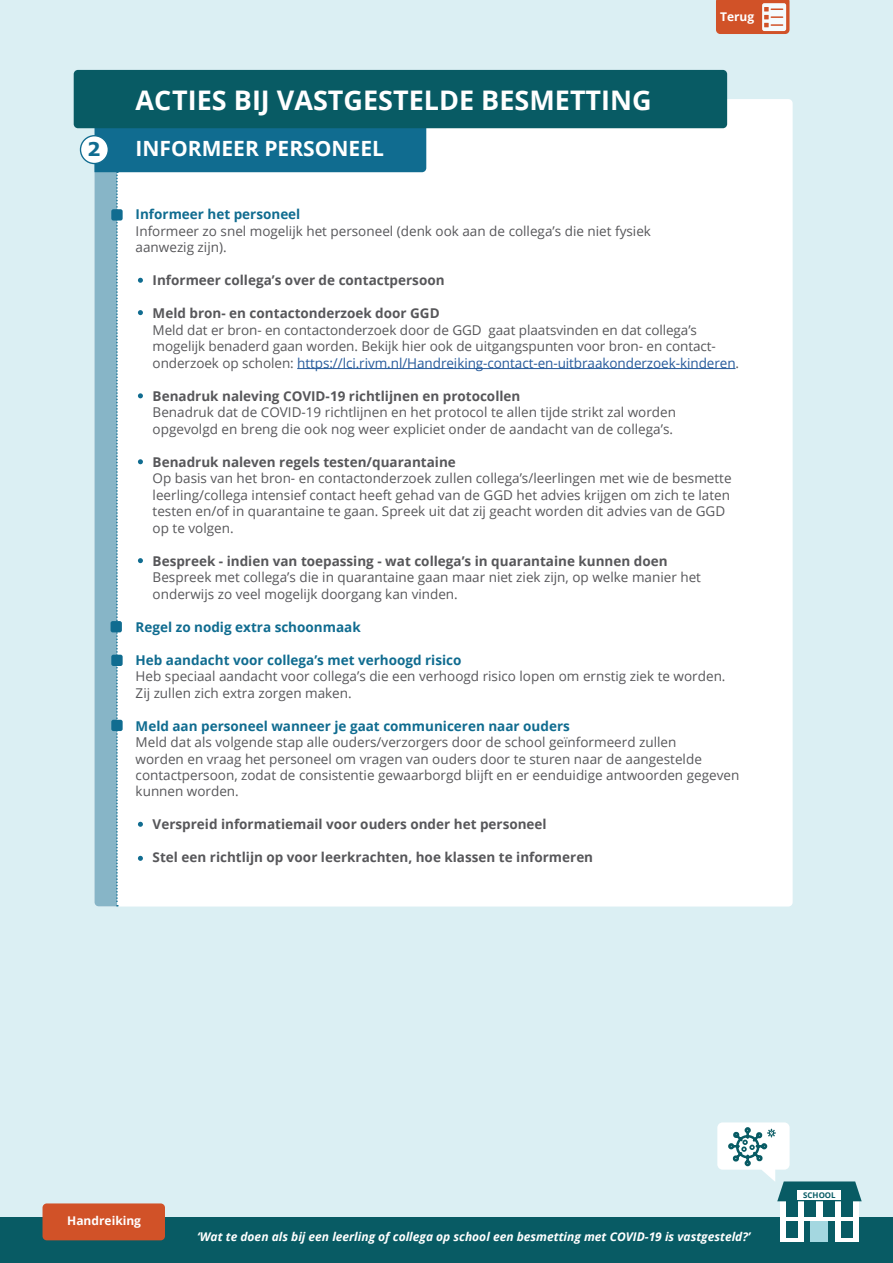
<style>
.page{position:relative;width:893px;height:1263px;background:#fff}
.page>*{position:absolute;margin:0;border:0;box-sizing:border-box;transform-origin:0 0}
.t1{font:700 27px "Open Sans";color:#fff}
.t2{font:700 21px "Open Sans";color:#fff}
.t3{font:700 18.9px "Verdana";color:#106c90}
.t4{font:13.5px/16.5px "Open Sans";color:#57575a}
.t5{font:700 13.5px "Open Sans";color:#57575a}
.t6{font:700 13.5px "Open Sans";color:#106c90}
.t7{font:italic 700 12px "Open Sans";color:#fff}
.t8{font:700 12px "Open Sans";color:#fff}
.t9{font:700 7.95px "Open Sans";color:#085b64}
.s1{color:#275b9b}
</style>
<div class="page">
<div style="left:0;top:0;width:893px;height:1217px;background:#dbeff3"></div>
<div style="left:94px;top:99px;width:699px;height:807px;background:#fff;border-radius:4px"></div>
<hr style="left:297px;top:368px;width:438px;height:1px;background:#275b9b">
<div style="left:0;top:1217px;width:893px;height:46px;background:#085b64"></div>
<div style="left:43px;top:1203px;width:122px;height:37px;background:#d15228;border-radius:4px"></div>
<div style="left:74px;top:70px;width:653px;height:58px;background:#085b64;border-radius:4px"></div>
<div style="left:81px;top:136px;width:27px;height:28px;background:#fff;border-radius:50%"></div>
<div style="left:80px;top:135px;width:29px;height:29px;border:1px solid #106c90;border-radius:50%"></div>
<svg style="left:716px;top:0;width:73px;height:34px"></svg>
<div style="left:780px;top:1199px;width:79px;height:43px;background:#fff"></div>
<div style="left:786px;top:1201px;width:12px;height:16px;background:#085b64"></div>
<div style="left:805px;top:1201px;width:11px;height:16px;background:#085b64"></div>
<div style="left:823px;top:1201px;width:11px;height:16px;background:#085b64"></div>
<div style="left:841px;top:1201px;width:11px;height:16px;background:#085b64"></div>
<div style="left:786px;top:1222px;width:12px;height:16px;background:#085b64"></div>
<svg style="left:805px;top:1222px;width:6px;height:20px"></svg>
<div style="left:823px;top:1222px;width:11px;height:20px;background:#085b64"></div>
<div style="left:841px;top:1222px;width:11px;height:16px;background:#085b64"></div>
<div style="left:811px;top:1222px;width:17px;height:20px;background:#a4d7e0"></div>
<svg style="left:717px;top:1122px;width:145px;height:79px"></svg>
<svg style="left:94px;top:128px;width:332px;height:778px"></svg>
<h3 class="t3" style="left:87px;top:137px;width:15px">2</h3>
<h1 class="t1" style="left:136px;top:81px;width:518px">ACTIES BIJ VASTGESTELDE BESMETTING</h1>
<h2 class="t2" style="left:136px;top:134px;width:250px">INFORMEER PERSONEEL</h2>
<p class="t8" style="left:720px;top:8px;width:36px">Terug</p>
<p class="t6" style="left:136px;top:205px;width:166px">Informeer het personeel</p>
<p class="t4" style="left:136px;top:222px;width:517px">Informeer zo snel mogelijk het personeel (denk ook aan de collega’s die niet fysiek aanwezig zijn).</p>
<p class="t5" style="left:153px;top:271px;width:293px">Informeer collega’s over de contactpersoon</p>
<p class="t5" style="left:153px;top:304px;width:289px">Meld bron- en contactonderzoek door GGD</p>
<p class="t4" style="left:153px;top:321px;width:588px">Meld dat er bron- en contactonderzoek door de GGD gaat plaatsvinden en dat collega’s mogelijk benaderd gaan worden. Bekijk hier ook de uitgangspunten voor bron- en contact&shy;onderzoek op scholen: <span class="s1">https://lci.rivm.nl/Handreiking-contact-en-uitbraakonderzoek-kinderen</span>.</p>
<p class="t5" style="left:153px;top:386px;width:369px">Benadruk naleving COVID-19 richtlijnen en protocollen</p>
<p class="t4" style="left:153px;top:403px;width:525px">Benadruk dat de COVID-19 richtlijnen en het protocol te allen tijde strikt zal worden opgevolgd en breng die ook nog weer expliciet onder de aandacht van de collega’s.</p>
<p class="t5" style="left:153px;top:452px;width:305px">Benadruk naleven regels testen/quarantaine</p>
<p class="t4" style="left:153px;top:469px;width:580px">Op basis van het bron- en contactonderzoek zullen collega’s/leerlingen met wie de besmette leerling/collega intensief contact heeft gehad van de GGD het advies krijgen om zich te laten testen en/of in quarantaine te gaan. Spreek uit dat zij geacht worden dit advies van de GGD op te volgen.</p>
<p class="t5" style="left:153px;top:551px;width:516px">Bespreek - indien van toepassing - wat collega’s in quarantaine kunnen doen</p>
<p class="t4" style="left:153px;top:568px;width:550px">Bespreek met collega’s die in quarantaine gaan maar niet ziek zijn, op welke manier het onderwijs zo veel mogelijk doorgang kan vinden.</p>
<p class="t6" style="left:136px;top:617px;width:227px">Regel zo nodig extra schoonmaak</p>
<p class="t6" style="left:136px;top:650px;width:327px">Heb aandacht voor collega’s met verhoogd risico</p>
<p class="t4" style="left:136px;top:667px;width:591px">Heb speciaal aandacht voor collega’s die een verhoogd risico lopen om ernstig ziek te worden.<br>Zij zullen zich extra zorgen maken.</p>
<p class="t6" style="left:136px;top:716px;width:436px">Meld aan personeel wanneer je gaat communiceren naar ouders</p>
<p class="t4" style="left:136px;top:733px;width:605px">Meld dat als volgende stap alle ouders/verzorgers door de school geïnformeerd zullen<br>worden en vraag het personeel om vragen van ouders door te sturen naar de aangestelde contactpersoon, zodat de consistentie gewaarborgd blijft en er eenduidige antwoorden gegeven kunnen worden.</p>
<p class="t5" style="left:153px;top:815px;width:396px">Verspreid informatiemail voor ouders onder het personeel</p>
<p class="t5" style="left:153px;top:848px;width:442px">Stel een richtlijn op voor leerkrachten, hoe klassen te informeren</p>
<p class="t8" style="left:67px;top:1212px;width:75px">Handreiking</p>
<p class="t7" style="left:197px;top:1228px;width:555px">‘Wat te doen als bij een leerling of collega op school een besmetting met COVID-19 is vastgesteld?’</p>
<p class="t9" style="left:803px;top:1189px;width:34px">SCHOOL</p>
</div>
